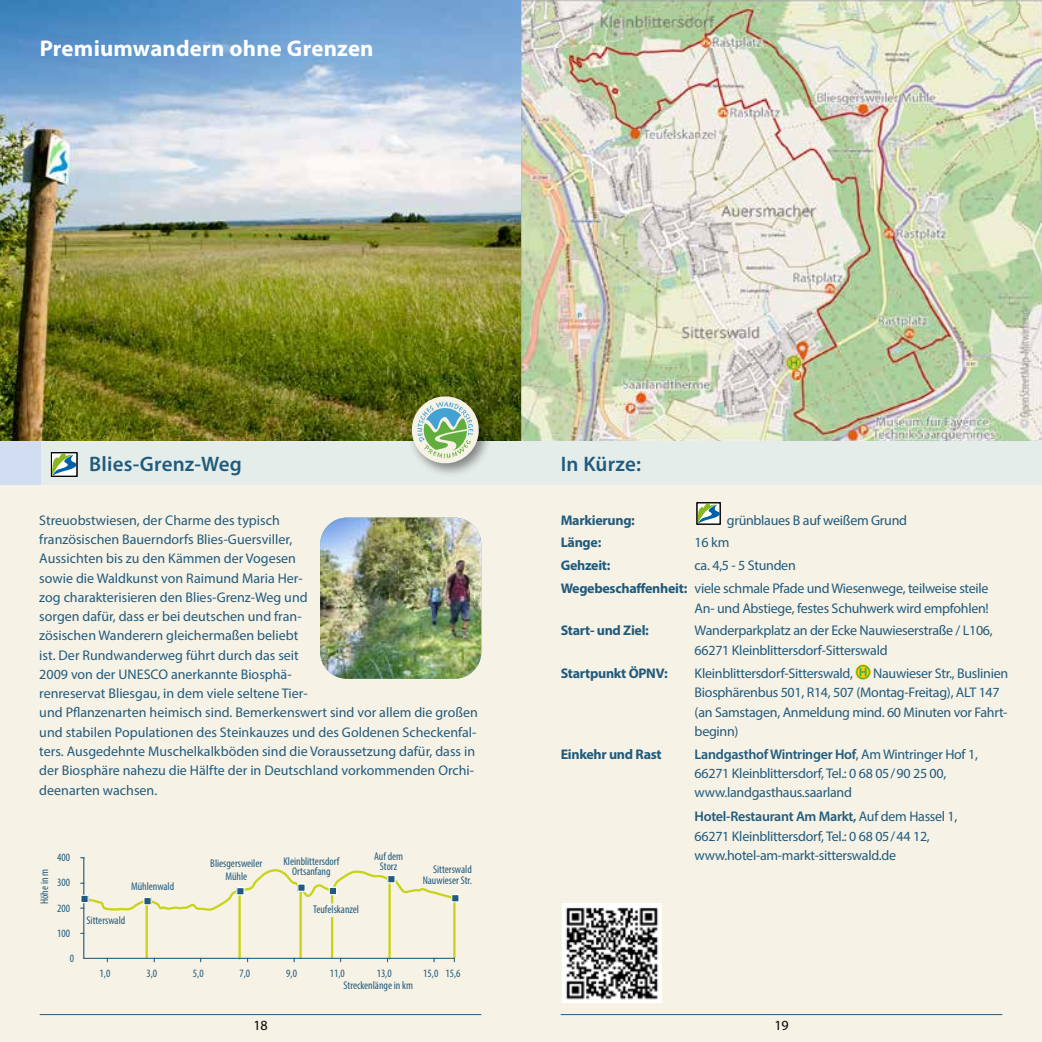
<style>
.page{position:relative;width:1042px;height:1042px;background:#fff}
.page>*{position:absolute;margin:0;border:0;box-sizing:border-box;transform-origin:0 0}
.t1{font:700 22.75px "Myriad Pro";letter-spacing:.01em;color:#fff}
.t2{font:600 21px "Myriad Pro";letter-spacing:.01em;color:#205b7d}
.t3{font:14px/19.2px "Myriad Pro";color:#205b7d}
.t4{font:14px/19.2px "Myriad Pro";letter-spacing:-.02em;color:#205b7d}
.t5{font:700 14px "Myriad Pro";letter-spacing:-.02em;color:#205b7d}
.t6{font:14px "Myriad Pro";color:#000}
.t7{font:condensed 11.2px/10.8px "Myriad Pro";color:#205b7d;text-align:center}
.s1{font-weight:700}
.s2{font-weight:600}
</style>
<div class="page">
<div style="left:0;top:0;width:536px;height:1042px;background:#f7f2e6"></div>
<div style="left:506px;top:0;width:536px;height:1042px;background:#f7f2e6"></div>
<img style="left:521px;top:0;width:521px;height:441px">
<hr style="left:40px;top:1014px;width:441px;height:1px;background:#205b7d">
<hr style="left:561px;top:1014px;width:441px;height:1px;background:#205b7d">
<img style="left:0;top:0;width:521px;height:441px">
<div style="left:41px;top:441px;width:1001px;height:44px;background:#e5edea"></div>
<div style="left:0;top:441px;width:41px;height:44px;background:#d3ddf2"></div>
<svg style="left:53px;top:454px;width:22px;height:20px"></svg>
<div style="left:51px;top:452px;width:26px;height:24px;border:1px solid #000"></div>
<div style="left:407px;top:392px;width:86px;height:85px;background:#000;opacity:.44"></div>
<svg style="left:409px;top:393px;width:73px;height:73px"></svg>
<hr style="left:453px;top:900px;width:2px;height:58px;background:#c8d419">
<hr style="left:331px;top:917px;width:2px;height:41px;background:#c8d419">
<hr style="left:146px;top:901px;width:2px;height:57px;background:#c8d419">
<hr style="left:238px;top:891px;width:3px;height:68px;background:#c8d419">
<hr style="left:299px;top:887px;width:3px;height:72px;background:#c8d419">
<hr style="left:388px;top:882px;width:3px;height:77px;background:#c8d419">
<hr style="left:83px;top:857px;width:1px;height:101px;background:#205b7d">
<hr style="left:84px;top:958px;width:370px;height:1px;background:#205b7d">
<div style="left:452px;top:894px;width:7px;height:8px;background:#205b7d"></div>
<div style="left:451px;top:894px;width:8px;height:8px;border:1px solid #fff"></div>
<svg style="left:81px;top:868px;width:375px;height:44px"></svg>
<div style="left:329px;top:887px;width:8px;height:7px;background:#205b7d"></div>
<div style="left:329px;top:887px;width:8px;height:8px;border:1px solid #fff"></div>
<div style="left:144px;top:897px;width:7px;height:8px;background:#205b7d"></div>
<div style="left:143px;top:897px;width:9px;height:8px;border:1px solid #fff"></div>
<div style="left:81px;top:895px;width:7px;height:7px;background:#205b7d"></div>
<div style="left:80px;top:894px;width:9px;height:9px;border:1px solid #fff"></div>
<div style="left:237px;top:887px;width:7px;height:8px;background:#205b7d"></div>
<div style="left:236px;top:887px;width:9px;height:8px;border:1px solid #fff"></div>
<div style="left:298px;top:884px;width:7px;height:7px;background:#205b7d"></div>
<div style="left:297px;top:883px;width:9px;height:9px;border:1px solid #fff"></div>
<div style="left:388px;top:875px;width:7px;height:8px;background:#205b7d"></div>
<div style="left:387px;top:875px;width:9px;height:8px;border:1px solid #fff"></div>
<svg style="left:855px;top:664px;width:16px;height:16px"></svg>
<svg style="left:857px;top:666px;width:12px;height:12px"></svg>
<div style="left:856px;top:665px;width:14px;height:14px;border:1px solid #41ad4f;border-radius:50%"></div>
<svg style="left:859px;top:668px;width:7px;height:8px"></svg>
<svg style="left:698px;top:504px;width:20px;height:18px"></svg>
<div style="left:696px;top:502px;width:24px;height:22px;border:1px solid #000"></div>
<img style="left:320px;top:517px;width:161px;height:162px">
<img style="left:562px;top:903px;width:99px;height:99px">
<h1 class="t1" style="left:40px;top:34px;width:335px">Premiumwandern ohne Grenzen</h1>
<h2 class="t2" style="left:89px;top:450px;width:154px">Blies-Grenz-Weg</h2>
<p class="t3" style="left:39px;top:510px;width:440px">Streuobstwiesen, der Charme des typisch<br>französischen Bauerndorfs Blies-Guersviller,<br>Aussichten bis zu den Kämmen der Vogesen<br>sowie die Waldkunst von Raimund Maria Her-<br>zog charakterisieren den Blies-Grenz-Weg und<br>sorgen dafür, dass er bei deutschen und fran-<br>zösischen Wanderern gleichermaßen beliebt<br>ist. Der Rundwanderweg führt durch das seit<br>2009 von der UNESCO anerkannte Biosphä-<br>renreservat Bliesgau, in dem viele seltene Tier-<br>und Pflanzenarten heimisch sind. Bemerkenswert sind vor allem die großen und stabilen Populationen des Steinkauzes und des Goldenen Scheckenfal&shy;ters. Ausgedehnte Muschelkalkböden sind die Voraussetzung dafür, dass in der Biosphäre nahezu die Hälfte der in Deutschland vorkommenden Orchi&shy;deenarten wachsen.</p>
<p class="t5" style="left:561px;top:511px;width:76px">Markierung:</p>
<p class="t4" style="left:727px;top:510px;width:182px">grünblaues B auf weißem Grund</p>
<h2 class="t2" style="left:561px;top:450px;width:82px">In Kürze:</h2>
<p class="t5" style="left:561px;top:534px;width:42px">Länge:</p>
<p class="t3" style="left:694px;top:533px;width:36px">16 km</p>
<p class="t5" style="left:561px;top:556px;width:51px">Gehzeit:</p>
<p class="t4" style="left:561px;top:554px;width:429px;line-height:22.9px;text-indent:134px">ca. 4,5 - 5 Stunden<br><span class="s1">Wegebeschaffenheit:</span> viele schmale Pfade und Wiesenwege, teilweise steile</p>
<p class="t4" style="left:694px;top:598px;width:296px">An- und Abstiege, festes Schuhwerk wird empfohlen!</p>
<p class="t5" style="left:561px;top:621px;width:90px">Start- und Ziel:</p>
<p class="t4" style="left:694px;top:621px;width:300px">Wanderparkplatz an der Ecke Nauwieserstraße / L106,<br>66271 Kleinblittersdorf-Sitterswald</p>
<p class="t5" style="left:561px;top:664px;width:108px">Startpunkt ÖPNV:</p>
<p class="t4" style="left:694px;top:663px;width:160px">Kleinblittersdorf-Sitterswald,</p>
<p class="t4" style="left:694px;top:663px;width:315px;text-indent:179px">Nauwieser Str., Buslinien Biosphärenbus 501, R14, 507 (Montag-Freitag), ALT 147 (an Samstagen, Anmeldung mind. 60 Minuten vor Fahrt&shy;beginn)</p>
<p class="t5" style="left:561px;top:745px;width:103px">Einkehr und Rast</p>
<p class="t4" style="left:694px;top:744px;width:285px"><span class="s2">Landgasthof Wintringer Hof</span>, Am Wintringer Hof 1,<br>66271 Kleinblittersdorf, Tel.: 0 68 05/90 25 00, www.landgasthaus.saarland</p>
<p class="t4" style="left:694px;top:807px;width:264px"><span class="s2">Hotel-Restaurant Am Markt,</span> Auf dem Hassel 1,<br>66271 Kleinblittersdorf, Tel.: 0 68 05/44 12, www.hotel-am-markt-sitterswald.de</p>
<p class="t7" style="left:210px;top:856px;width:53px;line-height:13.5px">Bliesgersweiler<br>Mühle</p>
<p class="t7" style="left:283px;top:855px;width:58px">Kleinblittersdorf<br>Ortsanfang</p>
<p class="t7" style="left:374px;top:850px;width:30px">Auf dem<br>Storz</p>
<p class="t7" style="left:57px;top:852px;width:14px">400</p>
<p class="t7" style="left:39px;top:904px;width:37px;rotate:-90deg">Höhe in m</p>
<p class="t7" style="left:423px;top:863px;width:51px;text-align:right">Sitterswald<br>Nauwieser Str.</p>
<p class="t7" style="left:313px;top:903px;width:47px">Teufelskanzel</p>
<p class="t7" style="left:57px;top:877px;width:14px">300</p>
<p class="t7" style="left:131px;top:881px;width:45px">Mühlenwald</p>
<p class="t7" style="left:57px;top:902px;width:14px">200</p>
<p class="t7" style="left:57px;top:927px;width:14px">100</p>
<p class="t7" style="left:70px;top:952px;width:6px">0</p>
<p class="t7" style="left:87px;top:914px;width:40px">Sitterswald</p>
<p class="t7" style="left:100px;top:968px;width:12px">1,0</p>
<p class="t7" style="left:146px;top:968px;width:12px">3,0</p>
<p class="t7" style="left:193px;top:968px;width:12px">5,0</p>
<p class="t7" style="left:239px;top:968px;width:12px">7,0</p>
<p class="t7" style="left:286px;top:968px;width:12px">9,0</p>
<p class="t7" style="left:330px;top:968px;width:17px">11,0</p>
<p class="t7" style="left:377px;top:968px;width:17px">13,0</p>
<p class="t7" style="left:423px;top:968px;width:39px">15,0 15,6</p>
<p class="t7" style="left:343px;top:979px;width:71px">Streckenlänge in km</p>
<p class="t6" style="left:253px;top:1016px;width:16px">18</p>
<p class="t6" style="left:774px;top:1016px;width:16px">19</p>
</div>
